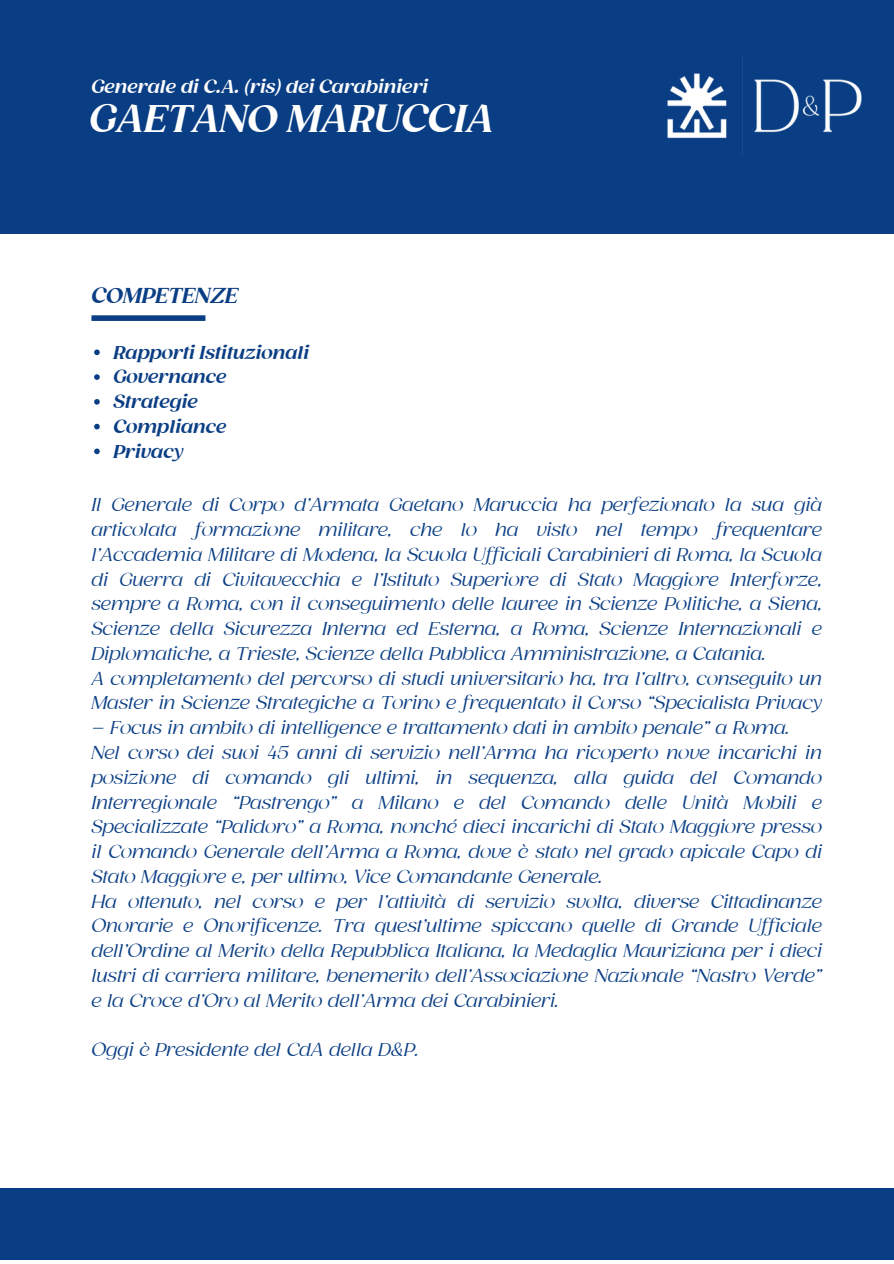
<style>
.page{position:relative;width:894px;height:1264px;background:#fff}
.page>*{position:absolute;margin:0;border:0;box-sizing:border-box;transform-origin:0 0}
.t1{font:italic 700 37.5px "Gazpacho";color:#fff}
.t2{font:italic 700 21px "Gazpacho";color:#0a3e84}
.t3{font:italic 18px/24.8px "Gazpacho";letter-spacing:-.02em;color:#0a3e84;text-align:justify}
.t4{font:italic 700 18px "Gazpacho";color:#0a3e84}
.t5{font:italic 700 18px "Gazpacho";color:#fff}
</style>
<div class="page">
<div style="left:0;top:0;width:893px;height:234px;background:#0a3e84"></div>
<div style="left:91px;top:315px;width:114px;height:6px;background:#0a3e84"></div>
<svg style="left:94px;top:349px;width:6px;height:6px"></svg>
<svg style="left:94px;top:374px;width:6px;height:6px"></svg>
<svg style="left:94px;top:399px;width:6px;height:5px"></svg>
<svg style="left:94px;top:424px;width:6px;height:5px"></svg>
<svg style="left:94px;top:448px;width:6px;height:6px"></svg>
<div style="left:0;top:1188px;width:893px;height:71px;background:#0a3e84"></div>
<img style="left:667px;top:57px;width:195px;height:98px">
<p class="t5" style="left:91px;top:75px;width:338px">Generale di C.A. (ris) dei Carabinieri</p>
<h3 class="t1" style="left:89px;top:96px;width:406px">GAETANO MARUCCIA</h3>
<h1 class="t2" style="left:91px;top:283px;width:148px">COMPETENZE</h1>
<p class="t4" style="left:113px;top:341px;width:197px">Rapporti Istituzionali</p>
<h2 class="t4" style="left:113px;top:366px;width:115px">Governance</h2>
<p class="t4" style="left:113px;top:391px;width:86px">Strategie</p>
<p class="t4" style="left:113px;top:415px;width:115px">Compliance</p>
<p class="t4" style="left:113px;top:440px;width:71px">Privacy</p>
<p class="t3" style="left:91px;top:492px;width:732px">Il Generale di Corpo d’Armata Gaetano Maruccia ha perfezionato la sua già articolata formazione militare, che lo ha visto nel tempo frequentare l’Accademia Militare di Modena, la Scuola Ufficiali Carabinieri di Roma, la Scuola di Guerra di Civitavecchia e l’Istituto Superiore di Stato Maggiore Interforze, sempre a Roma, con il conseguimento delle lauree in Scienze Politiche, a Siena, Scienze della Sicurezza Interna ed Esterna, a Roma, Scienze Internazionali e Diplomatiche, a Trieste, Scienze della Pubblica Amministrazione, a Catania.</p>
<p class="t3" style="left:91px;top:665px;width:732px">A completamento del percorso di studi universitario ha, tra l’altro, conseguito un<br>Master in Scienze Strategiche a Torino e frequentato il Corso “Specialista Privacy</p>
<p class="t3" style="left:91px;top:715px;width:699px">– Focus in ambito di intelligence e trattamento dati in ambito penale” a Roma.</p>
<p class="t3" style="left:91px;top:739px;width:732px">Nel corso dei suoi 45 anni di servizio nell’Arma ha ricoperto nove incarichi in posizione di comando gli ultimi, in sequenza, alla guida del Comando Interregionale “Pastrengo” a Milano e del Comando delle Unità Mobili e Specializzate “Palidoro” a Roma, nonché dieci incarichi di Stato Maggiore presso il Comando Generale dell’Arma a Roma, dove è stato nel grado apicale Capo di Stato Maggiore e, per ultimo, Vice Comandante Generale.</p>
<p class="t3" style="left:91px;top:888px;width:732px">Ha ottenuto, nel corso e per l’attività di servizio svolta, diverse Cittadinanze Onorarie e Onorificenze. Tra quest’ultime spiccano quelle di Grande Ufficiale dell’Ordine al Merito della Repubblica Italiana, la Medaglia Mauriziana per i dieci lustri di carriera militare, benemerito dell’Associazione Nazionale “Nastro Verde” e la Croce d’Oro al Merito dell’Arma dei Carabinieri.</p>
<p class="t3" style="left:91px;top:1036px;width:329px">Oggi è Presidente del CdA della D&amp;P.</p>
</div>
